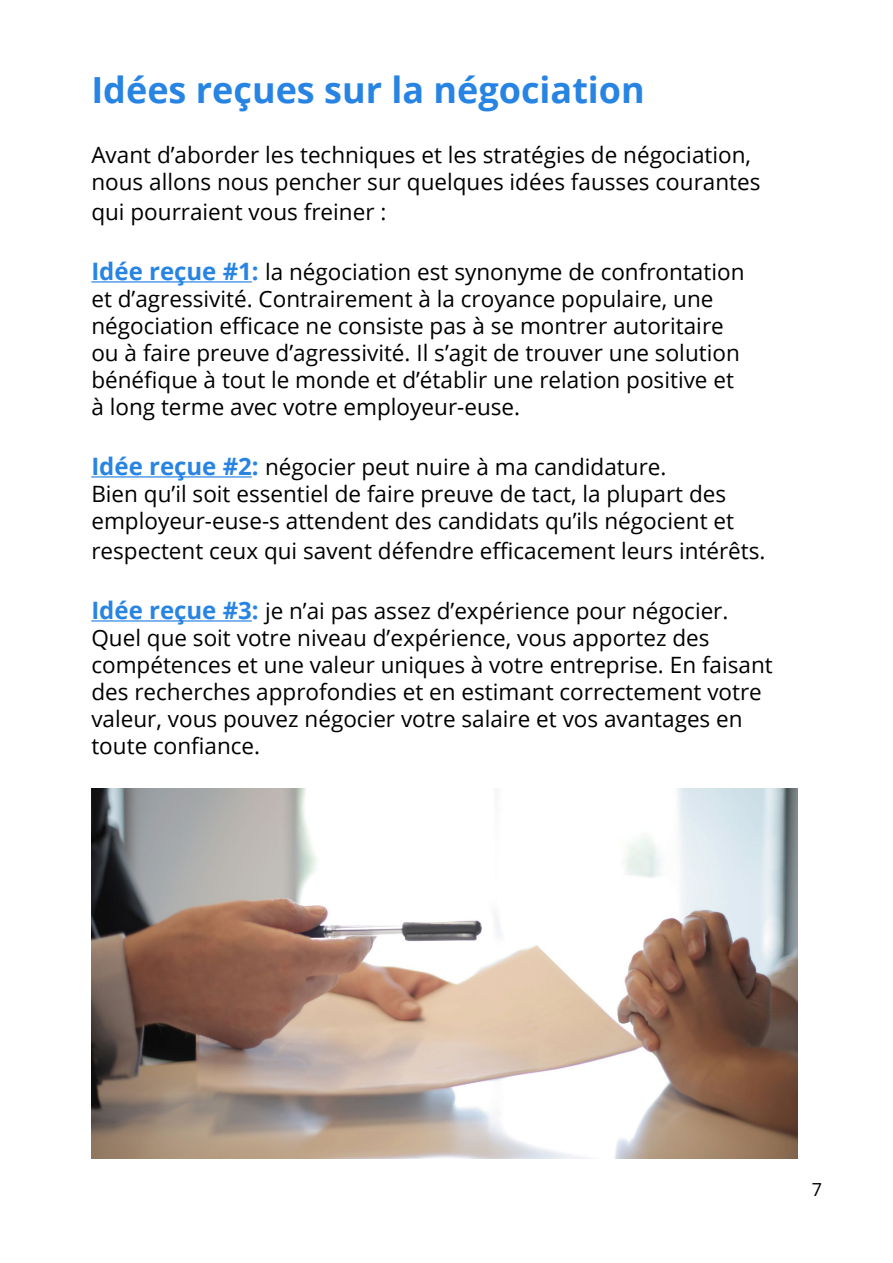
<style>
.page{position:relative;width:893px;height:1263px;background:#fff}
.page>*{position:absolute;margin:0;border:0;box-sizing:border-box;transform-origin:0 0}
.t1{font:700 36px "Open Sans";color:#2884e2}
.t2{font:22.5px/27px "Open Sans";color:#000}
.t3{font:18px "Open Sans";color:#000}
.s1{font-weight:700;font-size:24px;color:#2884e2}
</style>
<div class="page">
<hr style="left:91px;top:281px;width:161px;height:1px;background:#2884e2">
<hr style="left:91px;top:476px;width:161px;height:1px;background:#2884e2">
<hr style="left:91px;top:620px;width:161px;height:1px;background:#2884e2">
<img style="left:91px;top:788px;width:706px;height:370px">
<h1 class="t1" style="left:91px;top:65px;width:555px">Idées reçues sur la négociation</h1>
<p class="t2" style="left:91px;top:141px;width:671px">Avant d’aborder les techniques et les stratégies de négociation, nous allons nous pencher sur quelques idées fausses courantes</p>
<p class="t2" style="left:91px;top:198px;width:296px">qui pourraient vous freiner :</p>
<p class="t2" style="left:91px;top:258px;width:655px"><span class="s1">Idée reçue #1:</span> la négociation est synonyme de confrontation et d’agressivité. Contrairement à la croyance populaire, une négociation efficace ne consiste pas à se montrer autoritaire ou à faire preuve d’agressivité. Il s’agit de trouver une solution bénéfique à tout le monde et d’établir une relation positive et à long terme avec votre employeur-euse.</p>
<p class="t2" style="left:91px;top:453px;width:644px"><span class="s1">Idée reçue #2:</span> négocier peut nuire à ma candidature.<br>Bien qu’il soit essentiel de faire preuve de tact, la plupart des employeur-euse-s attendent des candidats qu’ils négocient et</p>
<p class="t2" style="left:91px;top:537px;width:676px">respectent ceux qui savent défendre efficacement leurs intérêts.</p>
<p class="t2" style="left:91px;top:597px;width:683px"><span class="s1">Idée reçue #3:</span> je n’ai pas assez d’expérience pour négocier.<br>Quel que soit votre niveau d’expérience, vous apportez des compétences et une valeur uniques à votre entreprise. En faisant des recherches approfondies et en estimant correctement votre valeur, vous pouvez négocier votre salaire et vos avantages en toute confiance.</p>
<p class="t3" style="left:812px;top:1176px;width:12px">7</p>
</div>
